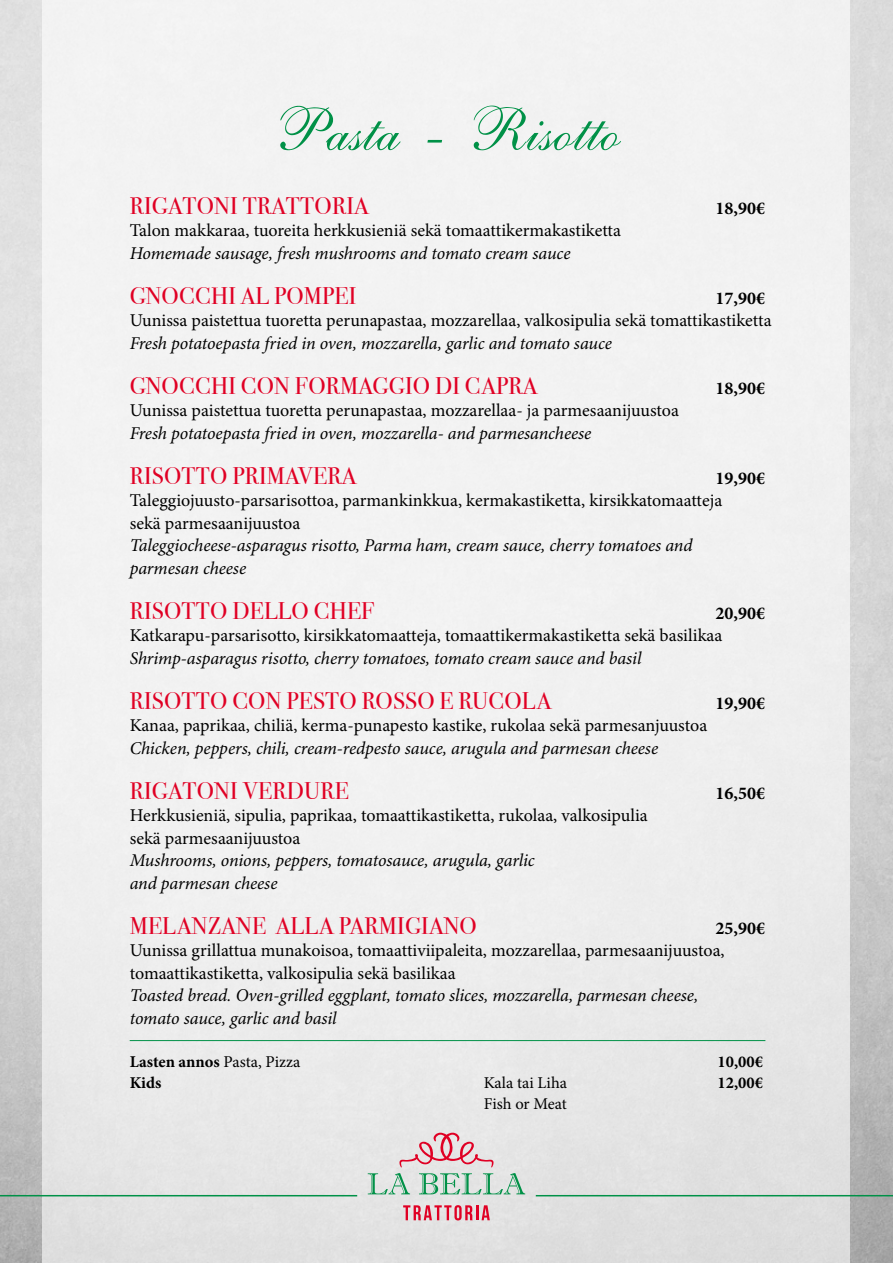
<style>
.page{position:relative;width:893px;height:1263px;background:#fff}
.page>*{position:absolute;margin:0;border:0;box-sizing:border-box;transform-origin:0 0}
.t1{font:60px "ALS Script";color:#009147}
.t2{font:24px "Bodoni Svty Two ITCTT Book";letter-spacing:.01em;color:#e00024}
.t3{font:18px/22.5px "Minion Pro";color:#000}
.t4{font:italic 18px/22.5px "Minion Pro";letter-spacing:-.005em;color:#000}
.t5{font:700 18px "Minion Pro";color:#000}
.t6{font:700 16.5px "Minion Pro";color:#000}
.t7{font:16.5px "Minion Pro";letter-spacing:-.005em;color:#000}
.s1{font-weight:400}
</style>
<div class="page">
<img style="left:0;top:0;width:893px;height:1263px">
<div style="left:43px;top:0;width:807px;height:1263px;background:linear-gradient(to bottom,#f7f6f7,#e6e6e6)"></div>
<svg style="left:368px;top:1173px;width:42px;height:21px"></svg>
<svg style="left:419px;top:1173px;width:106px;height:21px;background:#aed0be"></svg>
<svg style="left:399px;top:1133px;width:95px;height:34px;background:#e4bcc2"></svg>
<svg style="left:403px;top:1205px;width:87px;height:15px"></svg>
<hr style="left:536px;top:1195px;width:357px;height:1px;background:#009147">
<hr style="left:0;top:1195px;width:357px;height:1px;background:#009147">
<hr style="left:130px;top:1040px;width:635px;height:1px;background:#009147">
<h1 class="t1" style="left:272px;top:104px;width:350px">Pasta - Risotto</h1>
<h2 class="t2" style="left:130px;top:191px;width:240px">RIGATONI TRATTORIA</h2>
<p class="t5" style="left:715px;top:195px;width:51px">18,90€</p>
<p class="t3" style="left:130px;top:219px;width:493px">Talon makkaraa, tuoreita herkkusieniä sekä tomaattikermakastiketta</p>
<p class="t4" style="left:130px;top:243px;width:442px">Homemade sausage, fresh mushrooms and tomato cream sauce</p>
<h2 class="t2" style="left:130px;top:281px;width:228px">GNOCCHI AL POMPEI</h2>
<p class="t5" style="left:715px;top:285px;width:51px">17,90€</p>
<p class="t3" style="left:130px;top:309px;width:643px">Uunissa paistettua tuoretta perunapastaa, mozzarellaa, valkosipulia sekä tomattikastiketta</p>
<p class="t4" style="left:130px;top:333px;width:484px">Fresh potatoepasta fried in oven, mozzarella, garlic and tomato sauce</p>
<h2 class="t2" style="left:130px;top:371px;width:409px">GNOCCHI CON FORMAGGIO DI CAPRA</h2>
<p class="t5" style="left:715px;top:375px;width:51px">18,90€</p>
<p class="t3" style="left:130px;top:399px;width:551px">Uunissa paistettua tuoretta perunapastaa, mozzarellaa- ja parmesaanijuustoa</p>
<p class="t4" style="left:130px;top:423px;width:463px">Fresh potatoepasta fried in oven, mozzarella- and parmesancheese</p>
<h2 class="t2" style="left:130px;top:461px;width:228px">RISOTTO PRIMAVERA</h2>
<p class="t5" style="left:715px;top:465px;width:51px">19,90€</p>
<p class="t3" style="left:130px;top:489px;width:594px">Taleggiojuusto-parsarisottoa, parmankinkkua, kermakastiketta, kirsikkatomaatteja sekä parmesaanijuustoa</p>
<p class="t4" style="left:130px;top:535px;width:564px">Taleggiocheese-asparagus risotto, Parma ham, cream sauce, cherry tomatoes and parmesan cheese</p>
<h2 class="t2" style="left:130px;top:596px;width:246px">RISOTTO DELLO CHEF</h2>
<p class="t5" style="left:715px;top:600px;width:51px">20,90€</p>
<p class="t3" style="left:130px;top:624px;width:594px">Katkarapu-parsarisotto, kirsikkatomaatteja, tomaattikermakastiketta sekä basilikaa</p>
<p class="t4" style="left:130px;top:648px;width:513px">Shrimp-asparagus risotto, cherry tomatoes, tomato cream sauce and basil</p>
<h2 class="t2" style="left:130px;top:686px;width:423px">RISOTTO CON PESTO ROSSO E RUCOLA</h2>
<p class="t5" style="left:715px;top:690px;width:51px">19,90€</p>
<p class="t3" style="left:130px;top:714px;width:579px">Kanaa, paprikaa, chiliä, kerma-punapesto kastike, rukolaa sekä parmesanjuustoa</p>
<p class="t4" style="left:130px;top:738px;width:530px">Chicken, peppers, chili, cream-redpesto sauce, arugula and parmesan cheese</p>
<h2 class="t2" style="left:130px;top:776px;width:221px">RIGATONI VERDURE</h2>
<p class="t5" style="left:715px;top:780px;width:51px">16,50€</p>
<p class="t3" style="left:130px;top:804px;width:520px">Herkkusieniä, sipulia, paprikaa, tomaattikastiketta, rukolaa, valkosipulia sekä parmesaanijuustoa</p>
<p class="t4" style="left:130px;top:850px;width:407px">Mushrooms, onions, peppers, tomatosauce, arugula, garlic and parmesan cheese</p>
<h2 class="t2" style="left:130px;top:911px;width:348px">MELANZANE ALLA PARMIGIANO</h2>
<p class="t5" style="left:715px;top:915px;width:51px">25,90€</p>
<p class="t3" style="left:130px;top:939px;width:596px">Uunissa grillattua munakoisoa, tomaattiviipaleita, mozzarellaa, parmesaanijuustoa, tomaattikastiketta, valkosipulia sekä basilikaa</p>
<p class="t4" style="left:130px;top:985px;width:570px">Toasted bread. Oven-grilled eggplant, tomato slices, mozzarella, parmesan cheese, tomato sauce, garlic and basil</p>
<p class="t6" style="left:130px;top:1050px;width:172px">Lasten annos <span class="s1">Pasta, Pizza</span></p>
<p class="t6" style="left:717px;top:1050px;width:47px">10,00€</p>
<p class="t6" style="left:130px;top:1071px;width:33px">Kids</p>
<p class="t7" style="left:484px;top:1072px;width:85px">Kala tai Liha</p>
<p class="t6" style="left:717px;top:1071px;width:47px">12,00€</p>
<p class="t7" style="left:484px;top:1093px;width:85px">Fish or Meat</p>
</div>
